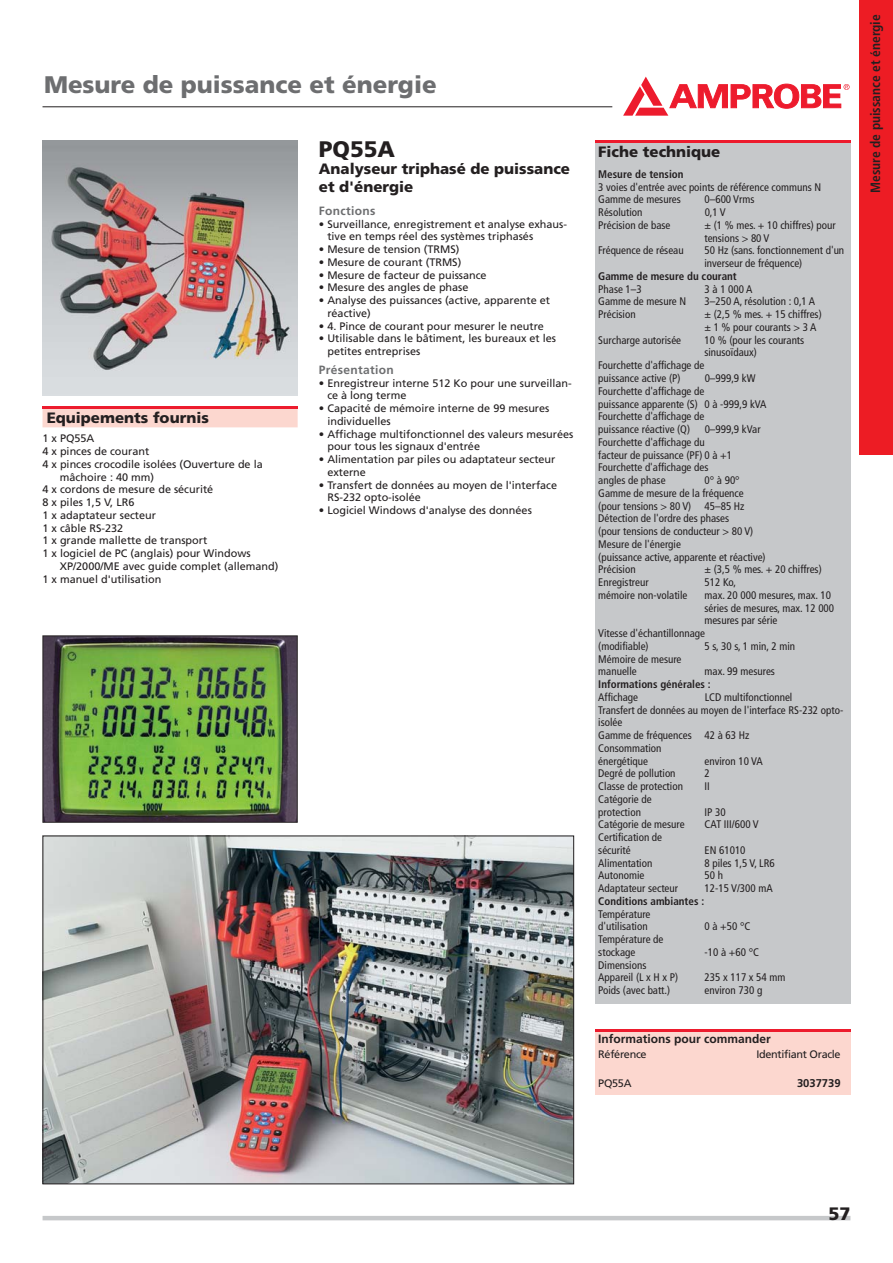
<style>
.page{position:relative;width:893px;height:1263px;background:#fff}
.page>*{position:absolute;margin:0;border:0;box-sizing:border-box;transform-origin:0 0}
.t1{font:900 24px "Frutiger";color:#6d6e70}
.t2{font:900 22.5px "Frutiger";color:#231f20}
.t3{font:900 18px "Frutiger";color:#231f20}
.t4{font:900 15px/17.2px "Frutiger";color:#231f20}
.t5{font:700 condensed 13.5px "Frutiger";color:#231f20}
.t6{font:700 12px "Frutiger";color:#231f20}
.t7{font:700 12px "Frutiger";letter-spacing:.025em;color:#6d6e70}
.t8{font:700 11.25px "Frutiger";color:#231f20}
.t9{font:condensed 10.95px/12.8px "Frutiger";color:#231f20}
.t10{font:700 condensed 10.95px "Frutiger";color:#231f20}
.t11{font:10.8px/12.8px "Frutiger";color:#231f20}
.t12{font:10.8px "Frutiger";letter-spacing:-.03em;color:#231f20}
</style>
<div class="page">
<hr style="left:43px;top:1216px;width:807px;height:4px;background:#c6c8ca">
<hr style="left:43px;top:107px;width:569px;height:1px;background:#231f20">
<div style="left:859px;top:0;width:34px;height:455px;background:#ed1c24"></div>
<svg style="left:623px;top:77px;width:226px;height:39px"></svg>
<img style="left:45px;top:837px;width:527px;height:345px">
<img style="left:45px;top:637px;width:251px;height:184px">
<div style="left:43px;top:635px;width:255px;height:188px;border:1px solid #231f20"></div>
<img style="left:43px;top:140px;width:255px;height:255px">
<div style="left:595px;top:1031px;width:255px;height:64px;background:#fcd7cf"></div>
<div style="left:595px;top:142px;width:255px;height:861px;background:#c6c8ca"></div>
<div style="left:43px;top:409px;width:255px;height:18px;background:#fcd7cf"></div>
<hr style="left:43px;top:406px;width:255px;height:3px;background:#ed1b2d">
<hr style="left:595px;top:1029px;width:255px;height:2px;background:#ed1b2d">
<hr style="left:595px;top:140px;width:255px;height:2px;background:#ed1b2d">
<h1 class="t1" style="left:44px;top:75px;width:394px">Mesure de puissance et énergie</h1>
<h3 class="t4" style="left:47px;top:410px;width:164px">Equipements fournis</h3>
<p class="t11" style="left:43px;top:433px;width:53px">1 x PQ55A</p>
<p class="t11" style="left:43px;top:446px;width:108px">4 x pinces de courant</p>
<p class="t11" style="left:43px;top:458px;width:222px">4 x pinces crocodile isolées (Ouverture de la</p>
<p class="t11" style="left:60px;top:471px;width:96px">mâchoire : 40 mm)</p>
<p class="t11" style="left:43px;top:484px;width:172px">4 x cordons de mesure de sécurité</p>
<p class="t11" style="left:43px;top:497px;width:93px">8 x piles 1,5 V, LR6</p>
<p class="t11" style="left:43px;top:509px;width:115px">1 x adaptateur secteur</p>
<p class="t11" style="left:43px;top:522px;width:82px">1 x câble RS-232</p>
<p class="t11" style="left:43px;top:535px;width:166px">1 x grande mallette de transport</p>
<p class="t11" style="left:43px;top:548px;width:210px">1 x logiciel de PC (anglais) pour Windows</p>
<p class="t11" style="left:60px;top:560px;width:220px">XP/2000/ME avec guide complet (allemand)</p>
<p class="t11" style="left:43px;top:573px;width:120px">1 x manuel d'utilisation</p>
<h2 class="t2" style="left:319px;top:140px;width:78px">PQ55A</h2>
<h3 class="t4" style="left:319px;top:162px;width:253px">Analyseur triphasé de puissance et d'énergie</h3>
<p class="t7" style="left:319px;top:206px;width:58px">Fonctions</p>
<p class="t11" style="left:327px;top:218px;width:241px;text-indent:-8px">• Surveillance, enregistrement et analyse exhaus&shy;tive en temps réel des systèmes triphasés</p>
<p class="t11" style="left:319px;top:244px;width:142px">• Mesure de tension (TRMS)</p>
<p class="t11" style="left:319px;top:256px;width:144px">• Mesure de courant (TRMS)</p>
<p class="t11" style="left:319px;top:269px;width:169px">• Mesure de facteur de puissance</p>
<p class="t11" style="left:319px;top:282px;width:151px">• Mesure des angles de phase</p>
<p class="t11" style="left:327px;top:295px;width:224px;text-indent:-8px">• Analyse des puissances (active, apparente et réactive)</p>
<p class="t11" style="left:319px;top:320px;width:227px">• 4. Pince de courant pour mesurer le neutre</p>
<p class="t11" style="left:327px;top:333px;width:230px;text-indent:-8px">• Utilisable dans le bâtiment, les bureaux et les petites entreprises</p>
<p class="t7" style="left:319px;top:365px;width:76px">Présentation</p>
<p class="t11" style="left:327px;top:377px;width:246px;text-indent:-8px">• Enregistreur interne 512 Ko pour une surveillan&shy;ce à long terme</p>
<p class="t11" style="left:327px;top:403px;width:224px;text-indent:-8px">• Capacité de mémoire interne de 99 mesures individuelles</p>
<p class="t11" style="left:327px;top:428px;width:248px;text-indent:-8px">• Affichage multifonctionnel des valeurs mesurées pour tous les signaux d'entrée</p>
<p class="t11" style="left:327px;top:454px;width:230px;text-indent:-8px">• Alimentation par piles ou adaptateur secteur externe</p>
<p class="t11" style="left:327px;top:479px;width:231px;text-indent:-8px">• Transfert de données au moyen de l'interface<br>RS-232 opto-isolée</p>
<p class="t11" style="left:319px;top:505px;width:214px">• Logiciel Windows d'analyse des données</p>
<h3 class="t4" style="left:598px;top:144px;width:124px">Fiche technique</h3>
<p class="t10" style="left:598px;top:170px;width:87px">Mesure de tension</p>
<p class="t9" style="left:598px;top:181px;width:224px">3 voies d'entrée avec points de référence communs N<br>Gamme de mesures</p>
<p class="t9" style="left:705px;top:194px;width:51px">0–600 Vrms</p>
<p class="t9" style="left:598px;top:207px;width:46px">Résolution</p>
<p class="t9" style="left:705px;top:207px;width:23px">0,1 V</p>
<p class="t9" style="left:598px;top:220px;width:74px">Précision de base</p>
<p class="t9" style="left:704px;top:220px;width:133px">± (1 % mes. + 10 chiffres) pour tensions &gt; 80 V</p>
<p class="t9" style="left:598px;top:245px;width:87px">Fréquence de réseau</p>
<p class="t9" style="left:704px;top:245px;width:141px">50 Hz (sans. fonctionnement d'un inverseur de fréquence)</p>
<p class="t10" style="left:598px;top:272px;width:140px">Gamme de mesure du courant</p>
<p class="t9" style="left:598px;top:283px;width:45px">Phase 1–3</p>
<p class="t9" style="left:705px;top:283px;width:49px">3 à 1 000 A</p>
<p class="t9" style="left:598px;top:296px;width:89px">Gamme de mesure N</p>
<p class="t9" style="left:705px;top:296px;width:112px">3–250 A, résolution : 0,1 A</p>
<p class="t9" style="left:598px;top:309px;width:39px">Précision</p>
<p class="t9" style="left:704px;top:309px;width:119px">± (2,5 % mes. + 15 chiffres) ± 1 % pour courants &gt; 3 A</p>
<p class="t9" style="left:598px;top:334px;width:84px">Surcharge autorisée</p>
<p class="t9" style="left:704px;top:334px;width:101px">10 % (pour les courants sinusoïdaux)</p>
<p class="t9" style="left:598px;top:360px;width:108px">Fourchette d'affichage de puissance active (P)</p>
<p class="t9" style="left:705px;top:373px;width:52px">0–999,9 kW</p>
<p class="t9" style="left:598px;top:385px;width:170px">Fourchette d'affichage de<br>puissance apparente (S) 0 à -999,9 kVA<br>Fourchette d'affichage de<br>puissance réactive (Q)</p>
<p class="t9" style="left:598px;top:424px;width:164px;text-indent:106px">0–999,9 kVar<br>Fourchette d'affichage du<br>facteur de puissance (PF) 0 à +1<br>Fourchette d'affichage des<br>angles de phase</p>
<p class="t9" style="left:598px;top:475px;width:169px;text-indent:106px">0° à 90°<br>Gamme de mesure de la fréquence (pour tensions &gt; 80 V) 45–85 Hz<br>Détection de l'ordre des phases<br>(pour tensions de conducteur &gt; 80 V)<br>Mesure de l'énergie<br>(puissance active, apparente et réactive)<br>Précision</p>
<p class="t9" style="left:705px;top:564px;width:119px">± (3,5 % mes. + 20 chiffres)</p>
<p class="t9" style="left:598px;top:577px;width:52px">Enregistreur</p>
<p class="t9" style="left:705px;top:577px;width:33px">512 Ko,</p>
<p class="t9" style="left:598px;top:589px;width:91px">mémoire non-volatile</p>
<p class="t9" style="left:705px;top:589px;width:128px">max. 20 000 mesures, max. 10</p>
<p class="t9" style="left:704px;top:602px;width:131px">séries de mesures, max. 12 000</p>
<p class="t9" style="left:704px;top:615px;width:74px">mesures par série</p>
<p class="t9" style="left:598px;top:628px;width:108px">Vitesse d'échantillonnage</p>
<p class="t9" style="left:598px;top:640px;width:52px">(modifiable)</p>
<p class="t9" style="left:705px;top:640px;width:92px">5 s, 30 s, 1 min, 2 min</p>
<p class="t9" style="left:598px;top:653px;width:85px">Mémoire de mesure manuelle</p>
<p class="t9" style="left:705px;top:666px;width:72px">max. 99 mesures</p>
<p class="t10" style="left:598px;top:680px;width:114px">Informations générales :</p>
<p class="t9" style="left:598px;top:691px;width:41px">Affichage</p>
<p class="t9" style="left:598px;top:691px;width:246px;text-indent:106px">LCD multifonctionnel<br>Transfert de données au moyen de l'interface RS-232 opto&shy;isolée<br>Gamme de fréquences 42 à 63 Hz<br>Consommation<br>énergétique</p>
<p class="t9" style="left:705px;top:755px;width:60px">environ 10 VA</p>
<p class="t9" style="left:598px;top:768px;width:79px">Degré de pollution</p>
<p class="t9" style="left:705px;top:768px;width:7px">2</p>
<p class="t9" style="left:598px;top:781px;width:86px">Classe de protection</p>
<p class="t9" style="left:705px;top:781px;width:7px">II</p>
<p class="t9" style="left:598px;top:793px;width:55px">Catégorie de protection</p>
<p class="t9" style="left:705px;top:806px;width:23px">IP 30</p>
<p class="t9" style="left:598px;top:819px;width:88px">Catégorie de mesure</p>
<p class="t9" style="left:705px;top:819px;width:55px">CAT III/600 V</p>
<p class="t9" style="left:598px;top:832px;width:65px">Certification de sécurité</p>
<p class="t9" style="left:705px;top:844px;width:42px">EN 61010</p>
<p class="t9" style="left:598px;top:857px;width:56px">Alimentation</p>
<p class="t9" style="left:705px;top:857px;width:72px">8 piles 1,5 V, LR6</p>
<p class="t9" style="left:598px;top:870px;width:48px">Autonomie</p>
<p class="t9" style="left:705px;top:870px;width:20px">50 h</p>
<p class="t9" style="left:598px;top:883px;width:81px">Adaptateur secteur</p>
<p class="t9" style="left:705px;top:883px;width:70px">12-15 V/300 mA</p>
<p class="t10" style="left:598px;top:897px;width:107px">Conditions ambiantes :</p>
<p class="t9" style="left:598px;top:908px;width:54px">Température d'utilisation</p>
<p class="t9" style="left:705px;top:921px;width:47px">0 à +50 °C</p>
<p class="t9" style="left:598px;top:934px;width:67px">Température de stockage</p>
<p class="t9" style="left:598px;top:959px;width:81px">Dimensions<br>Appareil (L x H x P)</p>
<p class="t9" style="left:705px;top:946px;width:56px">-10 à +60 °C</p>
<p class="t9" style="left:705px;top:972px;width:82px">235 x 117 x 54 mm</p>
<p class="t9" style="left:598px;top:985px;width:73px">Poids (avec batt.)</p>
<p class="t9" style="left:705px;top:985px;width:59px">environ 730 g</p>
<p class="t6" style="left:598px;top:1034px;width:174px">Informations pour commander</p>
<p class="t12" style="left:598px;top:1050px;width:50px">Référence</p>
<p class="t12" style="left:756px;top:1050px;width:86px">Identifiant Oracle</p>
<p class="t11" style="left:598px;top:1077px;width:35px">PQ55A</p>
<p class="t8" style="left:797px;top:1078px;width:45px">3037739</p>
<p class="t5" style="left:870px;top:193px;width:180px;rotate:-90deg">Mesure de puissance et énergie</p>
<h3 class="t3" style="left:828px;top:1207px;width:24px">57</h3>
</div>
